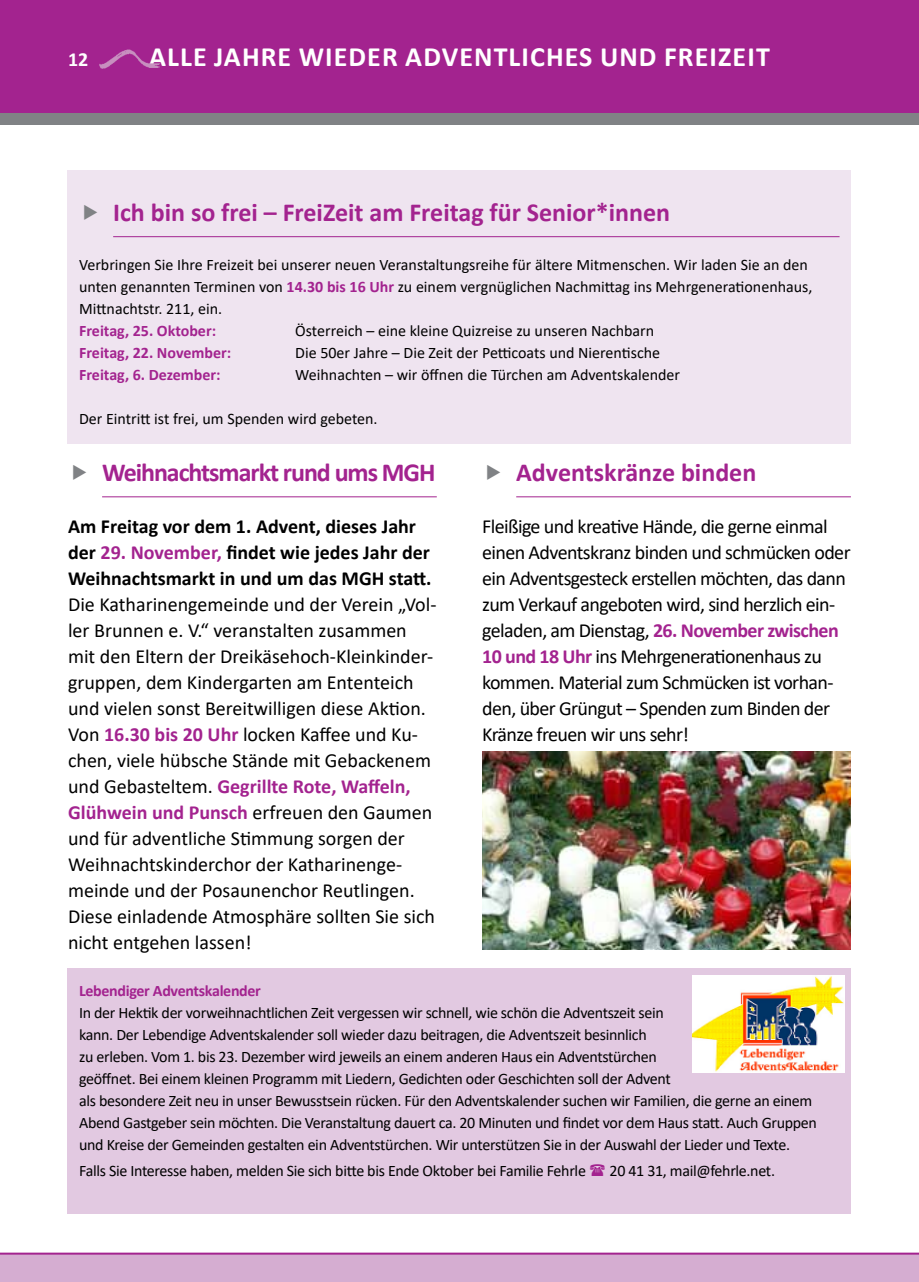
<style>
.page{position:relative;width:919px;height:1282px;background:#fff}
.page>*{position:absolute;margin:0;border:0;box-sizing:border-box;transform-origin:0 0}
.t1{font:700 28px "Calibri";letter-spacing:.04em;color:#fff}
.t2{font:700 26px "Calibri";letter-spacing:-.04em;color:#a3238f}
.t3{font:700 26px "Calibri";color:#a3238f}
.t4{font:20px/26px "Calibri";letter-spacing:-.01em;color:#000}
.t5{font:20px/26px "Calibri";letter-spacing:-.03em;color:#000}
.t6{font:700 20px/26px "Calibri";color:#000}
.t7{font:700 20px "Calibri";color:#fff}
.t8{font:16px/22px "Calibri";letter-spacing:-.02em;color:#000}
.t9{font:16px/22px "Calibri";color:#000}
.t10{font:700 16px "Calibri";letter-spacing:-.01em;color:#a3238f}
.s1{font-weight:700;color:#a3238f}
.s2{color:#a3238f}
</style>
<div class="page">
<div style="left:0;top:0;width:918px;height:113px;background:#a3238f"></div>
<div style="left:0;top:113px;width:918px;height:12px;background:#808285"></div>
<div style="left:0;top:1253px;width:918px;height:28px;background:#d5add1"></div>
<hr style="left:0;top:1252px;width:918px;height:2px;background:#a3238f">
<img style="left:99px;top:49px;width:61px;height:20px">
<hr style="left:102px;top:496px;width:335px;height:1px;background:#a3238f">
<hr style="left:516px;top:496px;width:334px;height:1px;background:#a3238f">
<div style="left:68px;top:968px;width:782px;height:245px;background:#e2c9e1"></div>
<img style="left:692px;top:975px;width:152px;height:97px">
<img style="left:482px;top:751px;width:368px;height:197px">
<div style="left:68px;top:170px;width:782px;height:273px;background:#efe4f0"></div>
<hr style="left:113px;top:236px;width:726px;height:1px;background:#a3238f">
<p class="t7" style="left:68px;top:46px;width:22px">12</p>
<h1 class="t1" style="left:149px;top:37px;width:275px">Alle Jahre wieder Adv</h1>
<h1 class="t1" style="left:459px;top:37px;width:312px">entliches und FreiZeit</h1>
<h2 class="t2" style="left:113px;top:193px;width:558px">Ich bin so frei – FreiZeit am Freitag für Senior*innen</h2>
<p class="t9" style="left:79px;top:253px;width:734px">Verbringen Sie Ihre Freizeit bei unserer neuen Veranstaltungsreihe für ältere Mitmenschen. Wir laden Sie an den unten genannten Terminen von <span class="s1">14.30 bis 16 Uhr</span> zu einem vergnüglichen Nachmittag ins Mehrgenerationenhaus,<br>Mittnachtstr. 211, ein.</p>
<p class="t10" style="left:79px;top:320px;width:138px">Freitag, 25. Oktober:</p>
<p class="t9" style="left:295px;top:319px;width:360px">Österreich – eine kleine Quizreise zu unseren Nachbarn</p>
<p class="t10" style="left:79px;top:342px;width:154px">Freitag, 22. November:</p>
<p class="t9" style="left:295px;top:341px;width:366px">Die 50er Jahre – Die Zeit der Petticoats und Nierentische</p>
<p class="t10" style="left:79px;top:364px;width:143px">Freitag, 6. Dezember:</p>
<p class="t9" style="left:295px;top:363px;width:386px">Weihnachten – wir öffnen die Türchen am Adventskalender</p>
<p class="t9" style="left:79px;top:407px;width:300px">Der Eintritt ist frei, um Spenden wird gebeten.</p>
<h2 class="t2" style="left:102px;top:453px;width:335px">Weihnachtsmarkt rund ums MGH</h2>
<p class="t6" style="left:68px;top:513px;width:363px">Am Freitag vor dem 1. Advent, dieses Jahr der <span class="s2">29. November,</span> findet wie jedes Jahr der<br>Weihnachtsmarkt in und um das MGH</p>
<p class="t6" style="left:389px;top:565px;width:44px">statt.</p>
<p class="t4" style="left:68px;top:590px;width:370px">Die Katharinengemeinde und der Verein „Vol&shy;ler Brunnen e. V.“ veranstalten zusammen mit den Eltern der Dreikäsehoch-Kleinkinder&shy;gruppen, dem Kindergarten am Ententeich und vielen sonst Bereitwilligen diese Aktion.<br>Von <span class="s1">16.30 bis 20 Uhr</span> locken Kaffee und Ku&shy;chen, viele hübsche Stände mit Gebackenem und Gebasteltem. <span class="s1">Gegrillte Rote, Waffeln, Glühwein und Punsch</span> erfreuen den Gaumen und für adventliche Stimmung sorgen der Weihnachtskinderchor der Katharinenge&shy;meinde und der Posaunenchor Reutlingen.<br>Diese einladende Atmosphäre sollten Sie sich nicht entgehen lassen!</p>
<h2 class="t3" style="left:516px;top:453px;width:242px">Adventskränze binden</h2>
<p class="t5" style="left:482px;top:512px;width:370px">Fleißige und kreative Hände, die gerne einmal einen Adventskranz binden und schmücken oder ein Adventsgesteck erstellen möchten, das dann zum Verkauf angeboten wird, sind herzlich ein&shy;geladen, am Dienstag, <span class="s1">26. November zwischen 10 und 18 Uhr</span> ins Mehrgenerationenhaus zu kommen. Material zum Schmücken ist vorhan&shy;den, über Grüngut – Spenden zum Binden der Kränze freuen wir uns sehr!</p>
<p class="t10" style="left:79px;top:979px;width:183px">Lebendiger Adventskalender</p>
<p class="t8" style="left:79px;top:1001px;width:739px">In der Hektik der vorweihnachtlichen Zeit vergessen wir schnell, wie schön die Adventszeit sein<br>kann. Der Lebendige Adventskalender soll wieder dazu beitragen, die Adventszeit besinnlich<br>zu erleben. Vom 1. bis 23. Dezember wird jeweils an einem anderen Haus ein Adventstürchen<br>geöffnet. Bei einem kleinen Programm mit Liedern, Gedichten oder Geschichten soll der Advent<br>als besondere Zeit neu in unser Bewusstsein rücken. Für den Adventskalender suchen wir Familien, die gerne an einem Abend Gastgeber sein möchten. Die Veranstaltung dauert ca. 20 Minuten und findet vor dem Haus statt. Auch Gruppen und Kreise der Gemeinden gestalten ein Adventstürchen. Wir unterstützen Sie in der Auswahl der Lieder und Texte.</p>
<p class="t8" style="left:79px;top:1159px;width:508px">Falls Sie Interesse haben, melden Sie sich bitte bis Ende Oktober bei Familie Fehrle</p>
<p class="t8" style="left:609px;top:1159px;width:167px">20 41 31, mail@fehrle.net.</p>
</div>
